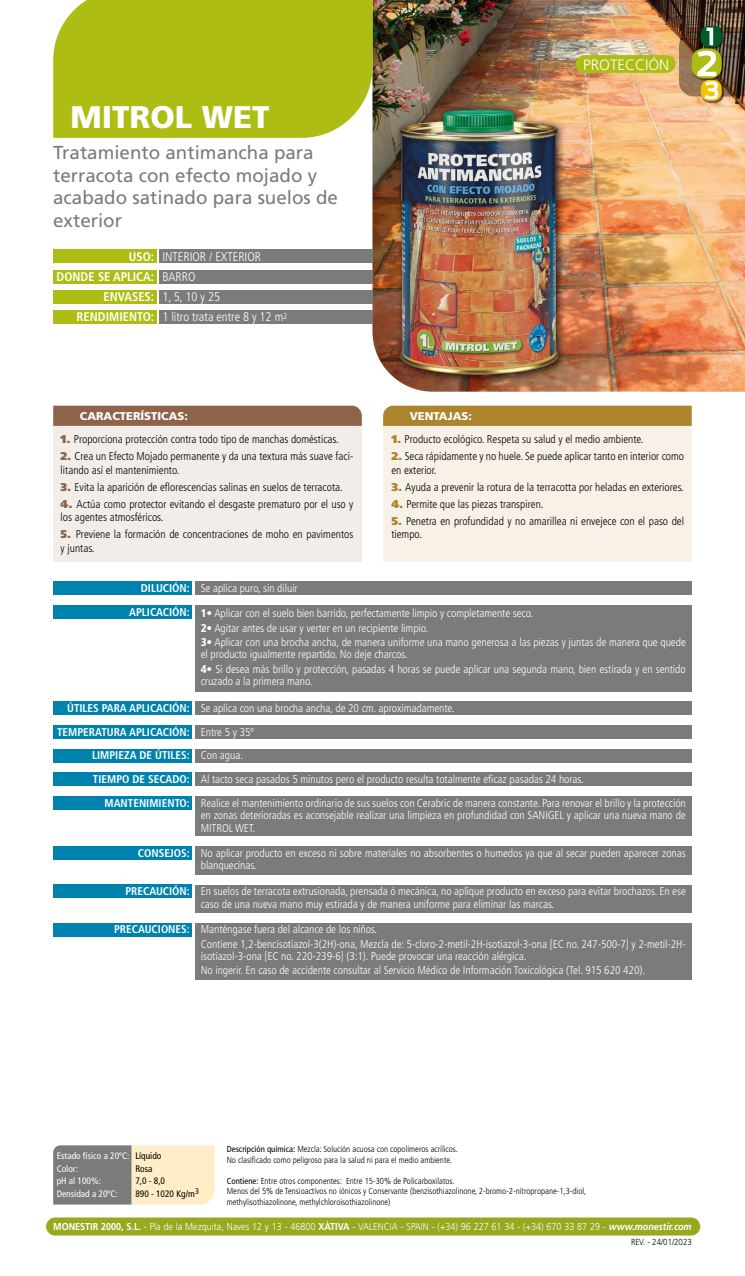
<style>
.page{position:relative;width:745px;height:1276px;background:#fff}
.page>*{position:absolute;margin:0;border:0;box-sizing:border-box;transform-origin:0 0}
.t1{font:900 31.25px "Frutiger LT Std";color:#fff}
.t2{font:18.75px/22.5px "Frutiger LT Std";color:#7c7b7b}
.t3{font:300 15px "Frutiger LT Std";color:#fff}
.t4{font:300 condensed 12.5px/20px "Frutiger LT Std";color:#fff}
.t5{font:700 condensed 12.5px/20px "Frutiger LT Std";color:#fff;text-align:right}
.t6{font:300 condensed 11.25px/14.2px "Frutiger LT Std";color:#fff}
.t7{font:300 condensed 11.25px/13.5px "Frutiger LT Std";color:#000}
.t8{font:700 condensed 11.25px "Frutiger LT Std";color:#fff}
.t9{font:900 11.25px "Frutiger LT Std";color:#fff}
.t10{font:300 10px "Frutiger LT Std";color:#fff;scale:.9 1}
.t11{font:condensed 9.38px/12.5px "Frutiger LT Std";color:#fff}
.t12{font:condensed 9.38px/12.5px "Frutiger LT Std";color:#000}
.t13{font:300 condensed 8.75px/10.5px "Frutiger LT Std";color:#000}
.t14{font:300 8.75px "Frutiger LT Std";color:#000;scale:.9 1}
.s1{font-weight:900;font-stretch:normal;color:#8e634a}
.s2{font-weight:700}
.s3{font-weight:900;font-stretch:normal;color:#ac842b}
.s4{font-weight:900}
.s5{font-weight:300}
.s6{font-weight:400}
.s7{font-weight:700;font-style:italic}
</style>
<div class="page">
<img style="left:372px;top:0;width:372px;height:392px">
<div style="left:394px;top:104px;width:172px;height:280px;background:#000;opacity:.75"></div>
<img style="left:399px;top:109px;width:157px;height:266px">
<div style="left:53px;top:0;width:319px;height:138px;background:#aebd14"></div>
<div style="left:383px;top:426px;width:308px;height:136px;background:#f7f1e8"></div>
<div style="left:383px;top:406px;width:308px;height:20px;background:#ac842b"></div>
<div style="left:53px;top:426px;width:308px;height:136px;background:#f3ede9"></div>
<div style="left:53px;top:406px;width:308px;height:20px;background:#8e634a"></div>
<div style="left:159px;top:250px;width:213px;height:13px;background:#7c7b7b"></div>
<div style="left:159px;top:270px;width:213px;height:13px;background:#7c7b7b"></div>
<div style="left:159px;top:290px;width:213px;height:13px;background:#7c7b7b"></div>
<div style="left:159px;top:310px;width:213px;height:13px;background:#7c7b7b"></div>
<div style="left:53px;top:250px;width:103px;height:13px;background:#aebd14"></div>
<div style="left:53px;top:270px;width:103px;height:13px;background:#aebd14"></div>
<div style="left:53px;top:290px;width:103px;height:13px;background:#aebd14"></div>
<div style="left:53px;top:310px;width:103px;height:13px;background:#aebd14"></div>
<div style="left:53px;top:581px;width:139px;height:14px;background:#0082ae"></div>
<div style="left:195px;top:581px;width:496px;height:14px;background:#7c7b7b"></div>
<div style="left:53px;top:846px;width:139px;height:13px;background:#0082ae"></div>
<div style="left:195px;top:846px;width:496px;height:28px;background:#7c7b7b"></div>
<div style="left:53px;top:884px;width:139px;height:14px;background:#0082ae"></div>
<div style="left:195px;top:884px;width:496px;height:28px;background:#7c7b7b"></div>
<div style="left:53px;top:923px;width:139px;height:13px;background:#0082ae"></div>
<div style="left:195px;top:923px;width:496px;height:56px;background:#7c7b7b"></div>
<div style="left:53px;top:701px;width:139px;height:14px;background:#0082ae"></div>
<div style="left:195px;top:701px;width:496px;height:14px;background:#7c7b7b"></div>
<div style="left:53px;top:725px;width:139px;height:13px;background:#0082ae"></div>
<div style="left:195px;top:725px;width:496px;height:13px;background:#7c7b7b"></div>
<div style="left:53px;top:772px;width:139px;height:14px;background:#0082ae"></div>
<div style="left:195px;top:772px;width:496px;height:14px;background:#7c7b7b"></div>
<div style="left:53px;top:796px;width:139px;height:13px;background:#0082ae"></div>
<div style="left:195px;top:796px;width:496px;height:39px;background:#7c7b7b"></div>
<div style="left:53px;top:749px;width:139px;height:13px;background:#0082ae"></div>
<div style="left:195px;top:749px;width:496px;height:13px;background:#7c7b7b"></div>
<div style="left:195px;top:605px;width:496px;height:86px;background:#7c7b7b"></div>
<div style="left:53px;top:605px;width:139px;height:13px;background:#0082ae"></div>
<div style="left:46px;top:1217px;width:653px;height:18px;background:#99a91f;border-radius:9px"></div>
<svg style="left:53px;top:1145px;width:161px;height:59px;background:#bfb6a3"></svg>
<div style="left:575px;top:55px;width:100px;height:18px;background:#aebd14;border-radius:9px"></div>
<div style="left:700px;top:80px;width:23px;height:23px;background:#000;opacity:.6"></div>
<svg style="left:700px;top:80px;width:21px;height:21px"></svg>
<div style="left:700px;top:26px;width:23px;height:23px;background:#000;opacity:.6"></div>
<svg style="left:700px;top:26px;width:21px;height:21px"></svg>
<img style="left:678px;top:28px;width:66px;height:71px">
<h1 class="t1" style="left:70px;top:98px;width:200px">MITROL WET</h1>
<h2 class="t2" style="left:53px;top:142px;width:286px">Tratamiento antimancha para terracota con efecto mojado y acabado satinado para suelos de exterior</h2>
<p class="t5" style="left:56px;top:247px;width:99px">USO:<br>DONDE SE APLICA:<br>ENVASES:<br>RENDIMIENTO:</p>
<p class="t4" style="left:162px;top:247px;width:126px">INTERIOR / EXTERIOR<br>BARRO<br>1, 5, 10 y 25<br>1 litro trata entre 8 y 12 m<sup>2</sup></p>
<p class="t9" style="left:80px;top:409px;width:109px">CARACTERÍSTICAS:</p>
<p class="t9" style="left:409px;top:409px;width:63px">VENTAJAS:</p>
<h3 class="t3" style="left:583px;top:56px;width:87px">PROTECCIÓN</h3>
<p class="t7" style="left:61px;top:433px;width:279px"><span class="s1">1.</span> Proporciona protección contra todo tipo de manchas domésticas.</p>
<p class="t7" style="left:61px;top:450px;width:294px"><span class="s1">2.</span> Crea un Efecto Mojado permanente y da una textura más suave faci&shy;litando así el mantenimiento.</p>
<p class="t7" style="left:61px;top:480px;width:283px"><span class="s1">3.</span> Evita la aparición de eflorescencias salinas en suelos de terracota.</p>
<p class="t7" style="left:61px;top:497px;width:294px"><span class="s1">4.</span> Actúa como protector evitando el desgaste prematuro por el uso y los agentes atmosféricos.</p>
<p class="t7" style="left:61px;top:528px;width:294px"><span class="s1">5.</span> Previene la formación de concentraciones de moho en pavimentos y juntas.</p>
<p class="t6" style="left:141px;top:581px;width:158px"><span class="s2">DILUCIÓN:</span> Se aplica puro, sin diluir</p>
<p class="t7" style="left:391px;top:433px;width:253px"><span class="s3">1.</span> Producto ecológico. Respeta su salud y el medio ambiente.</p>
<p class="t7" style="left:391px;top:450px;width:294px"><span class="s3">2.</span> Seca rápidamente y no huele. Se puede aplicar tanto en interior como en exterior.</p>
<p class="t7" style="left:391px;top:480px;width:294px"><span class="s3">3.</span> Ayuda a prevenir la rotura de la terracotta por heladas en exteriores.</p>
<p class="t7" style="left:391px;top:497px;width:154px"><span class="s3">4.</span> Permite que las piezas transpiren.</p>
<p class="t7" style="left:391px;top:514px;width:294px"><span class="s3">5.</span> Penetra en profundidad y no amarillea ni envejece con el paso del tiempo.</p>
<p class="t6" style="left:201px;top:606px;width:486px;text-indent:-72px"><sup>APLICACIÓN:</sup> <span class="s4">1</span>• Aplicar con el suelo bien barrido, perfectamente limpio y completamente seco.<br><span class="s4">2</span>• Agitar antes de usar y verter en un recipiente limpio.<br><span class="s4">3</span>• Aplicar con una brocha ancha, de manera uniforme una mano generosa a las piezas y juntas de manera que quede</p>
<p class="t6" style="left:201px;top:647px;width:486px">el producto igualmente repartido. No deje charcos.<br><span class="s4">4</span>• Si desea más brillo y protección, pasadas 4 horas se puede aplicar una segunda mano, bien estirada y en sentido</p>
<p class="t6" style="left:201px;top:674px;width:113px">cruzado a la primera mano.</p>
<p class="t6" style="left:57px;top:696px;width:399px;line-height:23.8px;text-indent:10px"><span class="s2">ÚTILES PARA APLICACIÓN:</span> Se aplica con una brocha ancha, de 20 cm. aproximadamente.<br><span class="s2">TEMPERATURA APLICACIÓN:</span> Entre 5 y 35º</p>
<p class="t6" style="left:104px;top:767px;width:582px;line-height:23.8px;text-indent:-12px"><span class="s2">TIEMPO DE SECADO:</span> Al tacto seca pasados 5 minutos pero el producto resulta totalmente eficaz pasadas 24 horas.<br><span class="s2">MANTENIMIENTO:</span> Realice el mantenimiento ordinario de sus suelos con Cerabric de manera constante. Para renovar el brillo y la protección</p>
<p class="t6" style="left:201px;top:809px;width:486px;line-height:12.5px">en zonas deterioradas es aconsejable realizar una limpieza en profundidad con SANIGEL y aplicar una nueva mano de<br>MITROL WET.</p>
<p class="t8" style="left:92px;top:749px;width:152px">LIMPIEZA DE ÚTILES: <span class="s5">Con agua.</span></p>
<p class="t6" style="left:201px;top:846px;width:486px;line-height:12.5px;text-indent:-63px"><span class="s2">CONSEJOS:</span> No aplicar producto en exceso ni sobre materiales no absorbentes o humedos ya que al secar pueden aparecer zonas blanquecinas.</p>
<p class="t6" style="left:201px;top:885px;width:486px;line-height:12.5px;text-indent:-75px"><span class="s2">PRECAUCIÓN:</span> En suelos de terracota extrusionada, prensada ó mecánica, no aplique producto en exceso para evitar brochazos. En ese caso de una nueva mano muy estirada y de manera uniforme para eliminar las marcas.</p>
<p class="t6" style="left:201px;top:922px;width:486px;text-indent:-87px"><span class="s2">PRECAUCIONES:</span> Manténgase fuera del alcance de los niños.<br>Contiene 1,2-bencisotiazol-3(2H)-ona, Mezcla de: 5-cloro-2-metil-2H-isotiazol-3-ona [EC no. 247-500-7] y 2-metil-2H-</p>
<p class="t6" style="left:201px;top:949px;width:445px">isotiazol-3-ona [EC no. 220-239-6] (3:1). Puede provocar una reacción alérgica.<br>No ingerir. En caso de accidente consultar al Servicio Médico de Información Toxicológica (Tel. 915 620 420).</p>
<p class="t11" style="left:57px;top:1149px;width:74px">Estado físico a 20ºC:<br>Color:<br>pH al 100%:<br>Densidad a 20ºC:</p>
<p class="t12" style="left:135px;top:1149px;width:65px">Líquido<br>Rosa<br>7,0 - 8,0<br>890 - 1020 Kg/m<sup>3</sup></p>
<p class="t13" style="left:227px;top:1144px;width:232px"><span class="s6">Descripción química:</span> Mezcla: Solución acuosa con copolímeros acrílicos.<br>No clasificado como peligroso para la salud ni para el medio ambiente.</p>
<p class="t13" style="left:227px;top:1175px;width:361px"><span class="s6">Contiene:</span> Entre otros componentes: Entre 15-30% de Policarboxilatos.<br>Menos del 5% de Tensioactivos no iónicos y Conservante (benzisothiazolinone, 2-bromo-2-nitropropane-1,3-diol, methylisothiazolinone, methylchloroisothiazolinone)</p>
<p class="t10" style="left:53px;top:1221px;width:710px"><span class="s2">MONESTIR 2000, S.L.</span> - Pla de la Mezquita, Naves 12 y 13 - 46800 <span class="s2">XÀTIVA</span> - VALENCIA - SPAIN - (+34) 96 227 61 34 - (+34) 670 33 87 29 - <span class="s7">www.monestir.com</span></p>
<p class="t14" style="left:630px;top:1236px;width:69px">REV. - 24/01/2023</p>
</div>
